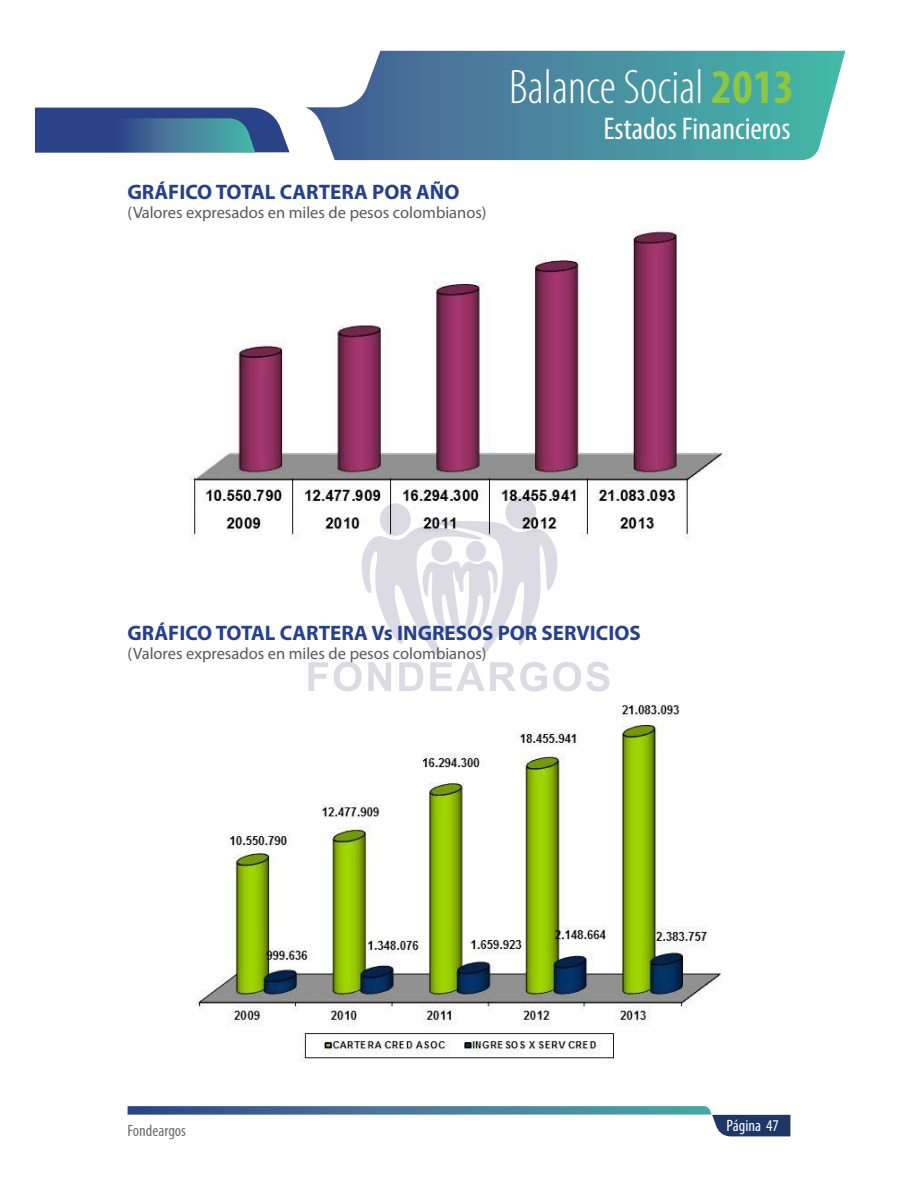
<style>
.page{position:relative;width:918px;height:1188px;background:#fff}
.page>*{position:absolute;margin:0;border:0;box-sizing:border-box;transform-origin:0 0}
.t1{font:300 condensed 48.75px "Myriad Pro";color:#fff}
.t2{font:condensed 31.5px "Myriad Pro";color:#fff}
.t3{font:700 21px "Myriad Pro";color:#25408f}
.t4{font:16.5px "Myriad Pro";color:#58595b}
.t5{font:condensed 16.5px "Myriad Pro";color:#6d6e71}
.t6{font:condensed 16.5px "Myriad Pro";color:#fff}
.s1{font-weight:700;color:#8dc63f}
</style>
<div class="page">
<svg style="left:403px;top:51px;width:442px;height:109px;background:#4d95a3"></svg>
<svg style="left:35px;top:50px;width:368px;height:111px"></svg>
<svg style="left:128px;top:1106px;width:662px;height:30px"></svg>
<svg style="left:308px;top:662px;width:20px;height:29px"></svg>
<svg style="left:334px;top:540px;width:276px;height:152px"></svg>
<img style="left:190px;top:230px;width:538px;height:310px">
<img style="left:197px;top:704px;width:524px;height:358px">
<p class="t3" style="left:128px;top:180px;width:333px">GRÁFICO TOTAL CARTERA POR AÑO</p>
<p class="t4" style="left:128px;top:204px;width:361px">(Valores expresados en miles de pesos colombianos(</p>
<h1 class="t1" style="left:509px;top:60px;width:287px">Balance Social <span class="s1">2013</span></h1>
<h2 class="t2" style="left:603px;top:111px;width:189px">Estados Financieros</h2>
<p class="t3" style="left:128px;top:621px;width:515px">GRÁFICO TOTAL CARTERA Vs INGRESOS POR SERVICIOS</p>
<p class="t4" style="left:128px;top:645px;width:361px">(Valores expresados en miles de pesos colombianos(</p>
<p class="t5" style="left:128px;top:1122px;width:60px">Fondeargos</p>
<p class="t6" style="left:727px;top:1116px;width:54px">Página 47</p>
</div>
